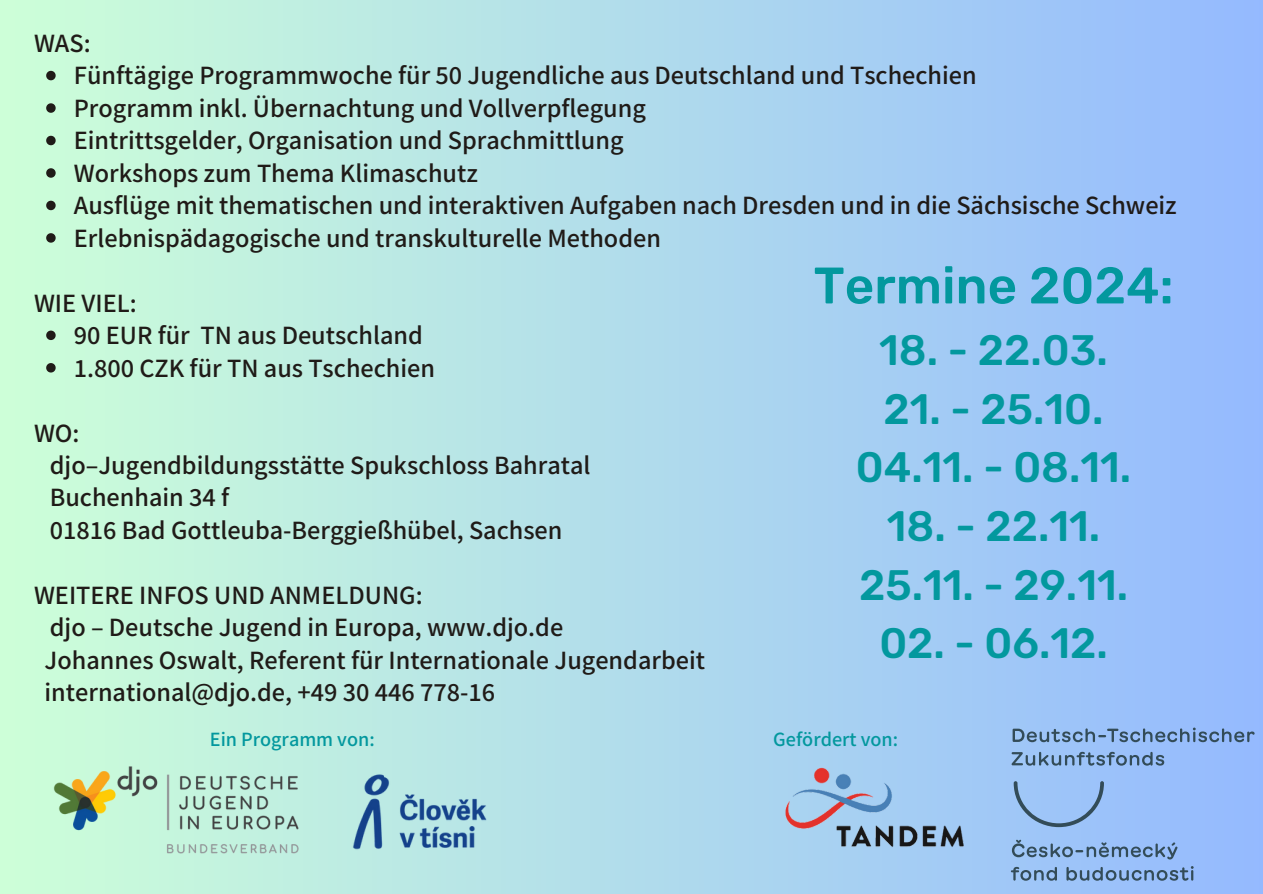
<style>
.page{position:relative;width:1263px;height:894px;background:#fff}
.page>*{position:absolute;margin:0;border:0;box-sizing:border-box;transform-origin:0 0}
.t1{font:500 51.15px "Rubik";color:#03989e}
.t2{font:500 42.45px/58.5px "Rubik";color:#03989e;text-align:center}
.t3{font:500 23.4px/32.4px "Noto Sans JP";color:#201b18}
.t4{font:500 18px "Noto Sans JP";color:#03989e}
</style>
<div class="page">
<div style="left:0;top:0;width:1263px;height:893px;background:linear-gradient(to right,#cdffd8,#94b9ff)"></div>
<img style="left:24px;top:743px;width:306px;height:132px">
<img style="left:773px;top:750px;width:209px;height:117px">
<img style="left:329px;top:754px;width:180px;height:113px">
<svg style="left:1011px;top:727px;width:243px;height:153px;background:#8fb4e9"></svg>
<svg style="left:46px;top:71px;width:10px;height:9px"></svg>
<svg style="left:46px;top:103px;width:10px;height:10px"></svg>
<svg style="left:46px;top:136px;width:10px;height:9px"></svg>
<svg style="left:46px;top:168px;width:10px;height:10px"></svg>
<svg style="left:46px;top:201px;width:10px;height:9px"></svg>
<svg style="left:46px;top:233px;width:10px;height:9px"></svg>
<svg style="left:46px;top:330px;width:10px;height:10px"></svg>
<svg style="left:46px;top:363px;width:10px;height:9px"></svg>
<p class="t3" style="left:34px;top:25px;width:58px">WAS:</p>
<p class="t3" style="left:74px;top:58px;width:904px">Fünftägige Programmwoche für 50 Jugendliche aus Deutschland und Tschechien</p>
<p class="t3" style="left:74px;top:90px;width:574px">Programm inkl. Übernachtung und Vollverpflegung</p>
<p class="t3" style="left:74px;top:123px;width:551px">Eintrittsgelder, Organisation und Sprachmittlung</p>
<h2 class="t3" style="left:74px;top:155px;width:405px">Workshops zum Thema Klimaschutz</h2>
<p class="t3" style="left:74px;top:188px;width:1104px">Ausflüge mit thematischen und interaktiven Aufgaben nach Dresden und in die Sächsische Schweiz</p>
<p class="t3" style="left:74px;top:220px;width:589px">Erlebnispädagogische und transkulturelle Methoden</p>
<h3 class="t3" style="left:34px;top:285px;width:104px">WIE VIEL:</h3>
<h3 class="t3" style="left:74px;top:317px;width:350px">90 EUR für TN aus Deutschland</h3>
<h1 class="t3" style="left:74px;top:350px;width:363px">1.800 CZK für TN aus Tschechien</h1>
<p class="t3" style="left:50px;top:415px;width:542px;text-indent:-16px">WO:<br>djo–Jugendbildungsstätte Spukschloss Bahratal<br>Buchenhain 34 f<br>01816 Bad Gottleuba-Berggießhübel, Sachsen</p>
<p class="t3" style="left:45px;top:577px;width:662px;text-indent:-11px">WEITERE INFOS UND ANMELDUNG:<br>djo – Deutsche Jugend in Europa, www.djo.de<br>Johannes Oswalt, Referent für Internationale Jugendarbeit international@djo.de, +49 30 446 778-16</p>
<p class="t1" style="left:814px;top:255px;width:361px">Termine 2024:</p>
<p class="t2" style="left:879px;top:321px;width:230px">18. - 22.03.</p>
<p class="t2" style="left:856px;top:380px;width:277px">21. - 25.10.<br>04.11. - 08.11.</p>
<p class="t2" style="left:859px;top:497px;width:270px">18. - 22.11.<br>25.11. - 29.11.</p>
<p class="t2" style="left:879px;top:614px;width:230px">02. - 06.12.</p>
<p class="t4" style="left:210px;top:725px;width:166px">Ein Programm von:</p>
<p class="t4" style="left:773px;top:725px;width:126px">Gefördert von:</p>
</div>
